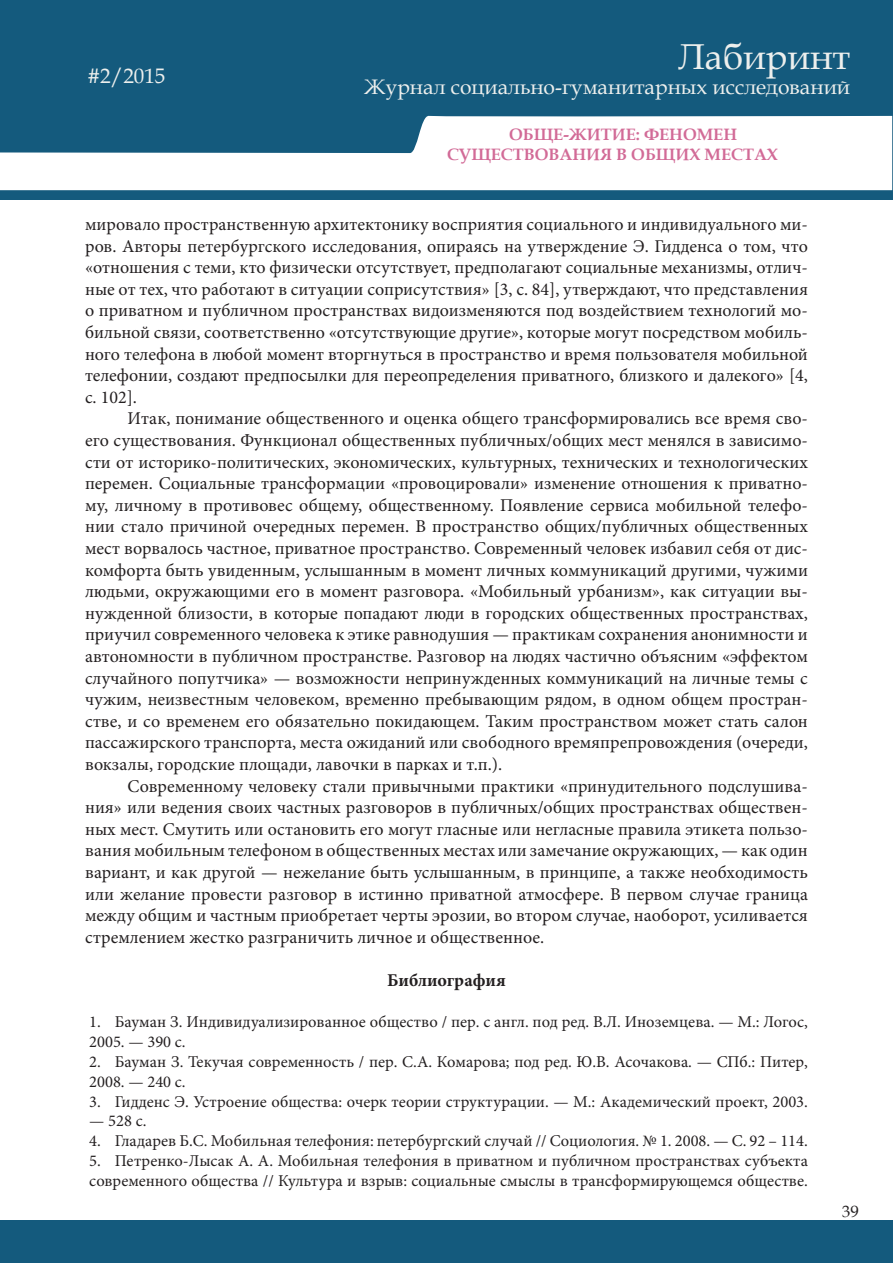
<style>
.page{position:relative;width:893px;height:1263px;background:#fff}
.page>*{position:absolute;margin:0;border:0;box-sizing:border-box;transform-origin:0 0}
.t1{font:36px "Book Antiqua";color:#edefed}
.t2{font:21px "Book Antiqua";color:#edefed}
.t3{font:18px/21.6px "Minion Pro";color:#231f20;text-align:justify}
.t4{font:700 18px "Minion Pro";color:#231f20}
.t5{font:16.5px/19.8px "Minion Pro";color:#231f20}
.t6{font:700 16.5px/19.8px "Book Antiqua";color:#d26b97}
.t7{font:16.5px "Book Antiqua";color:#231f20}
</style>
<div class="page">
<div style="left:0;top:1px;width:892px;height:1261px;background:#145a7d"></div>
<hr style="left:0;top:200px;width:1px;height:1020px;background:#fff">
<div style="left:1px;top:200px;width:891px;height:1020px;background:#fff"></div>
<svg style="left:0;top:115px;width:892px;height:75px;fill:#fff"></svg>
<p class="t2" style="left:87px;top:61px;width:79px">#2/2015</p>
<p class="t2" style="left:100px;top:61px;width:12px">1</p>
<p class="t2" style="left:155px;top:61px;width:12px">4</p>
<h1 class="t1" style="left:678px;top:31px;width:173px">Лабиринт</h1>
<p class="t2" style="left:364px;top:72px;width:487px">Журнал социально-гуманитарных исследований</p>
<p class="t6" style="left:447px;top:125px;width:332px;text-indent:62px">ОБЩЕ-ЖИТИЕ: ФЕНОМЕН<br>СУЩЕСТВОВАНИЯ В ОБЩИХ МЕСТАХ</p>
<p class="t3" style="left:85px;top:213px;width:724px">мировало пространственную архитектонику восприятия социального и индивидуального ми&shy;ров. Авторы петербургского исследования, опираясь на утверждение Э. Гидденса о том, что «отношения с теми, кто физически отсутствует, предполагают социальные механизмы, отлич&shy;ные от тех, что работают в ситуации соприсутствия» [3, c. 84], утверждают, что представления о приватном и публичном пространствах видоизменяются под воздействием технологий мо&shy;бильной связи, соответственно «отсутствующие другие», которые могут посредством мобиль&shy;ного телефона в любой момент вторгнуться в пространство и время пользователя мобильной телефонии, создают предпосылки для переопределения приватного, близкого и далекого» [4, c. 102].</p>
<p class="t3" style="left:85px;top:408px;width:724px;text-indent:43px">Итак, понимание общественного и оценка общего трансформировались все время сво&shy;его существования. Функционал общественных публичных/общих мест менялся в зависимо&shy;сти от историко-политических, экономических, культурных, технических и технологических перемен. Социальные трансформации «провоцировали» изменение отношения к приватно&shy;му, личному в противовес общему, общественному. Появление сервиса мобильной телефо&shy;нии стало причиной очередных перемен. В пространство общих/публичных общественных мест ворвалось частное, приватное пространство. Современный человек избавил себя от дис&shy;комфорта быть увиденным, услышанным в момент личных коммуникаций другими, чужими людьми, окружающими его в момент разговора. «Мобильный урбанизм», как ситуации вы&shy;нужденной близости, в которые попадают люди в городских общественных пространствах, приучил современного человека к этике равнодушия — практикам сохранения анонимности и автономности в публичном пространстве. Разговор на людях частично объясним «эффектом случайного попутчика» — возможности непринужденных коммуникаций на личные темы с чужим, неизвестным человеком, временно пребывающим рядом, в одном общем простран&shy;стве, и со временем его обязательно покидающем. Таким пространством может стать салон пассажирского транспорта, места ожиданий или свободного времяпрепровождения (очереди, вокзалы, городские площади, лавочки в парках и т.п.).</p>
<p class="t3" style="left:85px;top:775px;width:724px;text-indent:43px">Современному человеку стали привычными практики «принудительного подслушива&shy;ния» или ведения своих частных разговоров в публичных/общих пространствах обществен&shy;ных мест. Смутить или остановить его могут гласные или негласные правила этикета пользо&shy;вания мобильным телефоном в общественных местах или замечание окружающих, — как один вариант, и как другой — нежелание быть услышанным, в принципе, а также необходимость или желание провести разговор в истинно приватной атмосфере. В первом случае граница между общим и частным приобретает черты эрозии, во втором случае, наоборот, усиливается стремлением жестко разграничить личное и общественное.</p>
<p class="t4" style="left:387px;top:968px;width:120px">Библиография</p>
<p class="t5" style="left:89px;top:1012px;width:720px">1. Бауман З. Индивидуализированное общество / пер. с англ. под ред. В.Л. Иноземцева. — М.: Логос,<br>2005. — 390 с.</p>
<p class="t5" style="left:89px;top:1052px;width:720px">2. Бауман З. Текучая современность / пер. С.А. Комарова; под ред. Ю.В. Асочакова. — СПб.: Питер,<br>2008. — 240 с.</p>
<p class="t5" style="left:89px;top:1091px;width:720px">3. Гидденс Э. Устроение общества: очерк теории структурации. — М.: Академический проект, 2003.</p>
<p class="t5" style="left:89px;top:1111px;width:59px">— 528 с.</p>
<p class="t5" style="left:89px;top:1131px;width:720px">4. Гладарев Б.С. Мобильная телефония: петербургский случай // Социология. № 1. 2008. — С. 92 – 114.</p>
<p class="t5" style="left:89px;top:1151px;width:720px">5. Петренко-Лысак А. А. Мобильная телефония в приватном и публичном пространствах субъекта современного общества // Культура и взрыв: социальные смыслы в трансформирующемся обществе.</p>
<p class="t7" style="left:842px;top:1200px;width:18px">39</p>
</div>
